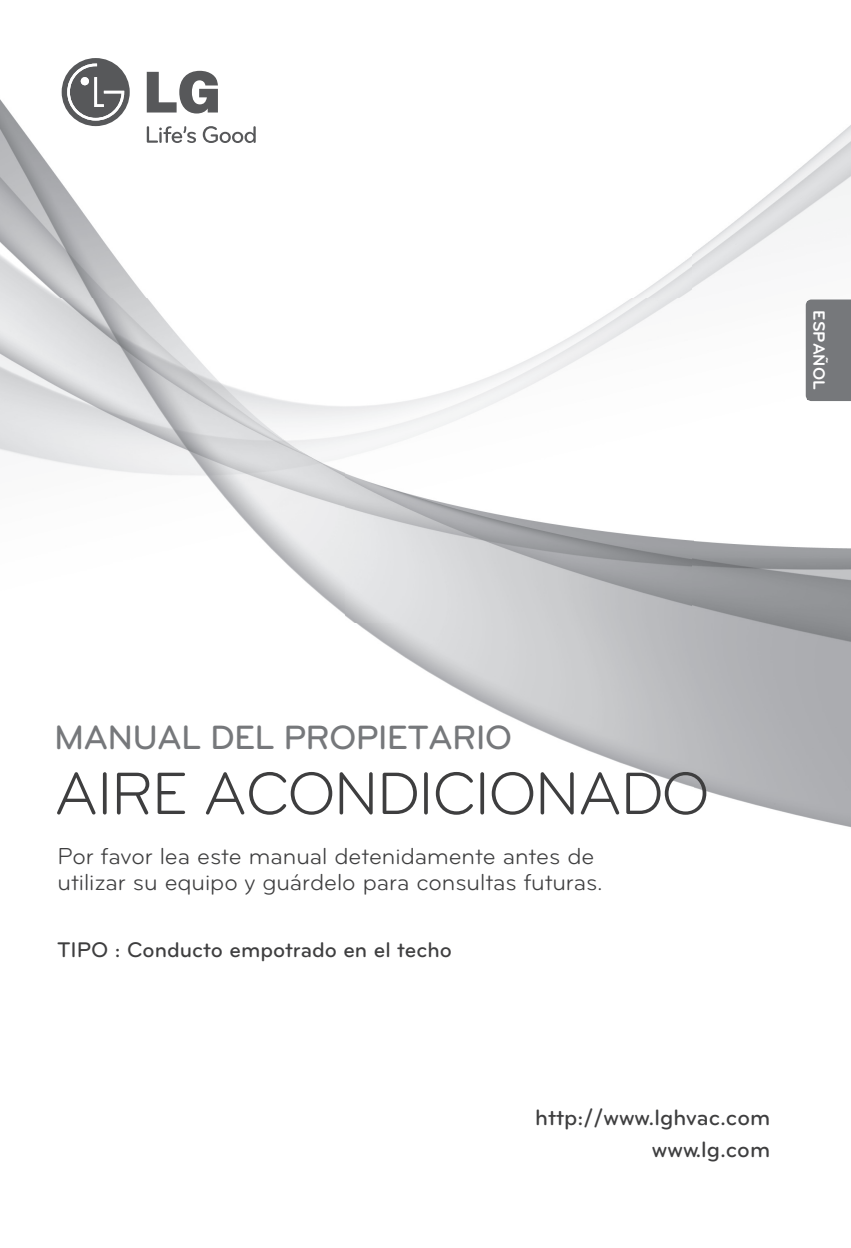
<style>
.page{position:relative;width:851px;height:1248px;background:#fff}
.page>*{position:absolute;margin:0;border:0;box-sizing:border-box;transform-origin:0 0}
.t1{font:62px "Bryant LG";letter-spacing:-.03em;color:#3e3e3f}
.t2{font:500 35px "Bryant LG";letter-spacing:-.025em;color:#76787b}
.t3{font:24px/26px "Bryant LG";letter-spacing:-.005em;color:#3e3e3f}
.t4{font:500 23px "Bryant LG";color:#3e3e3f}
.t5{font:500 22px "Bryant LG";color:#3e3e3f}
.t6{font:700 17px "Bryant LG";color:#fff}
</style>
<div class="page">
<img style="left:0;top:70px;width:850px;height:757px">
<svg style="left:147px;top:126px;width:49px;height:17px"></svg>
<svg style="left:203px;top:126px;width:53px;height:17px"></svg>
<svg style="left:147px;top:71px;width:71px;height:42px"></svg>
<svg style="left:62px;top:58px;width:68px;height:68px"></svg>
<div style="left:805px;top:299px;width:45px;height:102px;background:#76787b"></div>
<div style="left:807px;top:301px;width:22px;height:98px;background:#76787b"></div>
<p class="t6" style="left:829px;top:310px;width:80px;rotate:90deg">ESPAÑOL</p>
<h2 class="t2" style="left:54px;top:724px;width:460px">MANUAL DEL PROPIETARIO</h2>
<h1 class="t1" style="left:54px;top:771px;width:657px">AIRE ACONDICIONADO</h1>
<p class="t3" style="left:58px;top:845px;width:546px">Por favor lea este manual detenidamente antes de utilizar su equipo y guárdelo para consultas futuras.</p>
<p class="t5" style="left:57px;top:941px;width:396px">TIPO : Conducto empotrado en el techo</p>
<p class="t4" style="left:535px;top:1108px;width:236px">http://www.lghvac.com</p>
<p class="t4" style="left:651px;top:1140px;width:120px">www.lg.com</p>
</div>
